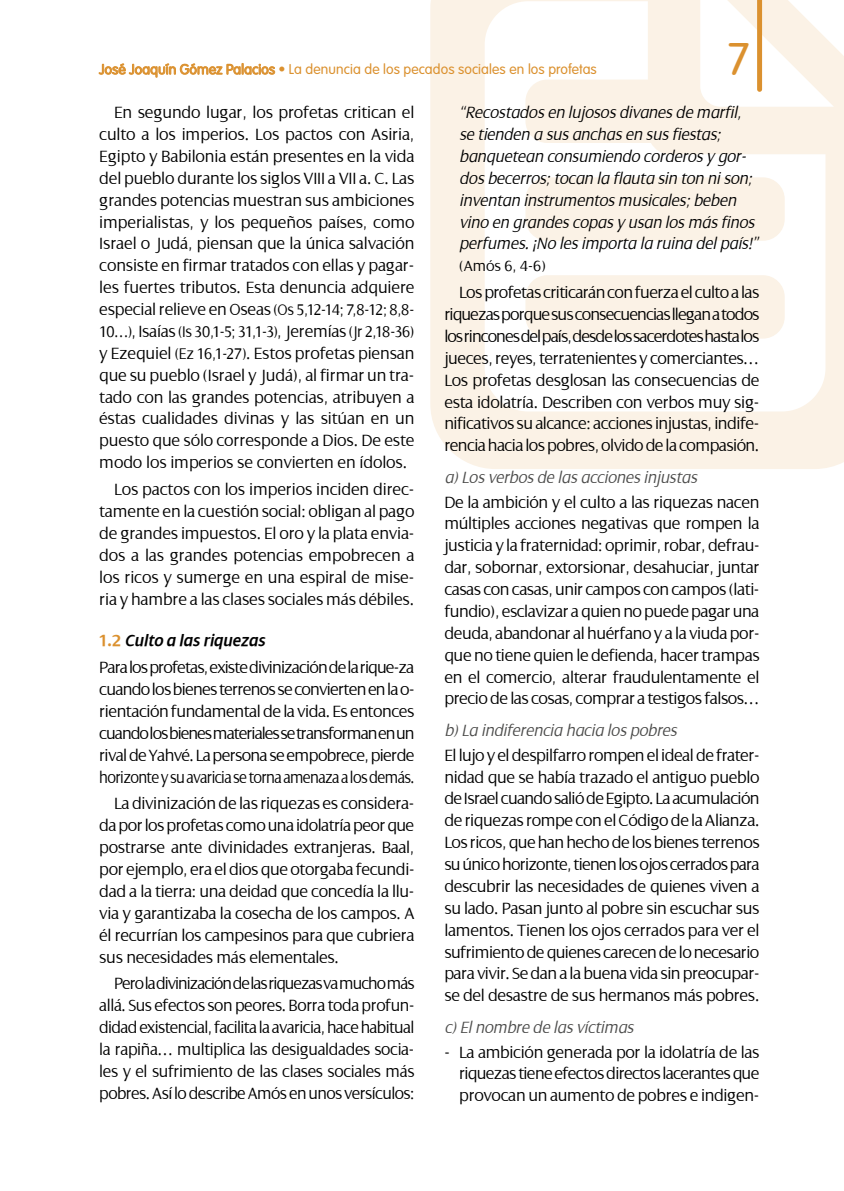
<style>
.page{position:relative;width:844px;height:1191px;background:#fff}
.page>*{position:absolute;margin:0;border:0;box-sizing:border-box;transform-origin:0 0}
.t1{font:300 45.5px "Vag";color:#db912f}
.t2{font:300 17.5px/21.9px "Dialog";letter-spacing:-.02em;color:#000;text-align:justify}
.t3{font:italic 300 17.5px/21.9px "Dialog";letter-spacing:-.01em;color:#000}
.t4{font:italic 300 17.5px "Dialog";letter-spacing:-.01em;color:#4b4b4a}
.t5{font:300 17.5px/26.8px "Dialog";letter-spacing:-.05em;color:#000}
.t6{font:300 16.62px "Dialog";letter-spacing:-.035em;color:#000;scale:.95 1}
.t7{font:300 15.75px "Dialog";color:#000}
.t8{font:300 14px "VAG Rounded Std";letter-spacing:.01em;color:#db912f}
.s1{font-size:16.62px}
.s2{font-size:17.5px}
.s3{font-weight:700;color:#db912f}
.s4{font-weight:600;font-style:italic}
</style>
<div class="page">
<svg style="left:430px;top:0;width:413px;height:469px"></svg>
<div style="left:525px;top:275px;width:259px;height:63px;background:#fbf2e6;border-radius:22px"></div>
<div style="left:525px;top:177px;width:259px;height:64px;background:#fbf2e6;border-radius:22px"></div>
<svg style="left:756px;top:0;width:5px;height:92px"></svg>
<svg style="left:99px;top:63px;width:176px;height:15px"></svg>
<p class="t8" style="left:99px;top:61px;width:499px">José Joaquín Gómez Palacios • La denuncia de los pecados sociales en los profetas</p>
<h1 class="t1" style="left:727px;top:34px;width:23px">7</h1>
<p class="t2" style="left:99px;top:102px;width:317px;text-indent:15px">En segundo lugar, los profetas critican el culto a los imperios. Los pactos con Asiria, Egipto y Babilonia están presentes en la vida del pueblo durante los siglos VIII a VII a. C. Las grandes potencias muestran sus ambiciones imperialistas, y los pequeños países, como Israel o Judá, piensan que la única salvación consiste en firmar tratados con ellas y pagar&shy;les fuertes tributos. Esta denuncia adquiere especial relieve en Oseas <span class="s1">(Os 5,12-14; 7,8-12; 8,8-</span></p>
<p class="t6" style="left:99px;top:322px;width:333px">10…)<span class="s2">, Isaías</span> (Is 30,1-5; 31,1-3)<span class="s2">, Jeremías</span> (Jr 2,18-36)</p>
<p class="t2" style="left:99px;top:342px;width:317px">y Ezequiel <span class="s1">(Ez 16,1-27)</span>. Estos profetas piensan que su pueblo (Israel y Judá), al firmar un tra&shy;tado con las grandes potencias, atribuyen a éstas cualidades divinas y las sitúan en un puesto que sólo corresponde a Dios. De este modo los imperios se convierten en ídolos.</p>
<p class="t2" style="left:99px;top:478px;width:317px;text-indent:15px">Los pactos con los imperios inciden direc&shy;tamente en la cuestión social: obligan al pago de grandes impuestos. El oro y la plata envia&shy;dos a las grandes potencias empobrecen a los ricos y sumerge en una espiral de mise&shy;ria y hambre a las clases sociales más débiles.</p>
<p class="t5" style="left:99px;top:627px;width:316px"><span class="s3">1.2</span> <span class="s4">Culto a las riquezas<br></span>Para los profetas, existe divinización de la rique-za</p>
<p class="t2" style="left:99px;top:678px;width:317px">cuando los bienes terrenos se convierten en la o&shy;rientación fundamental de la vida. Es entonces cuando los bienes materiales se transforman en un rival de Yahvé. La persona se empobrece, pierde horizonte y su avaricia se torna amenaza a los demás.</p>
<p class="t2" style="left:99px;top:793px;width:317px;text-indent:15px">La divinización de las riquezas es considera&shy;da por los profetas como una idolatría peor que postrarse ante divinidades extranjeras. Baal, por ejemplo, era el dios que otorgaba fecundi&shy;dad a la tierra: una deidad que concedía la llu&shy;via y garantizaba la cosecha de los campos. A él recurrían los campesinos para que cubriera sus necesidades más elementales.</p>
<p class="t2" style="left:99px;top:973px;width:317px;text-indent:15px">Pero la divinización de las riquezas va mucho más allá. Sus efectos son peores. Borra toda profun&shy;didad existencial, facilita la avaricia, hace habitual la rapiña… multiplica las desigualdades socia&shy;les y el sufrimiento de las clases sociales más pobres. Así lo describe Amós en unos versículos:</p>
<p class="t3" style="left:459px;top:102px;width:300px">“Recostados en lujosos divanes de marfil, se tienden a sus anchas en sus fiestas; banquetean consumiendo corderos y gor&shy;dos becerros; tocan la flauta sin ton ni son; inventan instrumentos musicales; beben vino en grandes copas y usan los más finos perfumes. ¡No les importa la ruina del país!”</p>
<p class="t7" style="left:459px;top:258px;width:88px">(Amós 6, 4-6)</p>
<p class="t2" style="left:444px;top:282px;width:317px;text-indent:15px">Los profetas criticarán con fuerza el culto a las riquezas porque sus consecuencias llegan a todos los rincones del país, desde los sacerdotes hasta los jueces, reyes, terratenientes y comerciantes… Los profetas desglosan las consecuencias de esta idolatría. Describen con verbos muy sig&shy;nificativos su alcance: acciones injustas, indife&shy;rencia hacia los pobres, olvido de la compasión.</p>
<p class="t4" style="left:444px;top:468px;width:254px">a) Los verbos de las acciones injustas</p>
<p class="t2" style="left:444px;top:491px;width:317px">De la ambición y el culto a las riquezas nacen múltiples acciones negativas que rompen la justicia y la fraternidad: oprimir, robar, defrau&shy;dar, sobornar, extorsionar, desahuciar, juntar casas con casas, unir campos con campos (lati&shy;fundio), esclavizar a quien no puede pagar una deuda, abandonar al huérfano y a la viuda por&shy;que no tiene quien le defienda, hacer trampas en el comercio, alterar fraudulentamente el precio de las cosas, comprar a testigos falsos…</p>
<p class="t4" style="left:444px;top:721px;width:234px">b) La indiferencia hacia los pobres</p>
<p class="t2" style="left:444px;top:744px;width:317px">El lujo y el despilfarro rompen el ideal de frater&shy;nidad que se había trazado el antiguo pueblo de Israel cuando salió de Egipto. La acumulación de riquezas rompe con el Código de la Alianza.<br>Los ricos, que han hecho de los bienes terrenos su único horizonte, tienen los ojos cerrados para descubrir las necesidades de quienes viven a su lado. Pasan junto al pobre sin escuchar sus lamentos. Tienen los ojos cerrados para ver el sufrimiento de quienes carecen de lo necesario para vivir. Se dan a la buena vida sin preocupar&shy;se del desastre de sus hermanos más pobres.</p>
<p class="t4" style="left:444px;top:1018px;width:190px">c) El nombre de las víctimas</p>
<p class="t2" style="left:459px;top:1041px;width:302px;text-indent:-15px">- La ambición generada por la idolatría de las riquezas tiene efectos directos lacerantes que provocan un aumento de pobres e indigen-</p>
</div>
